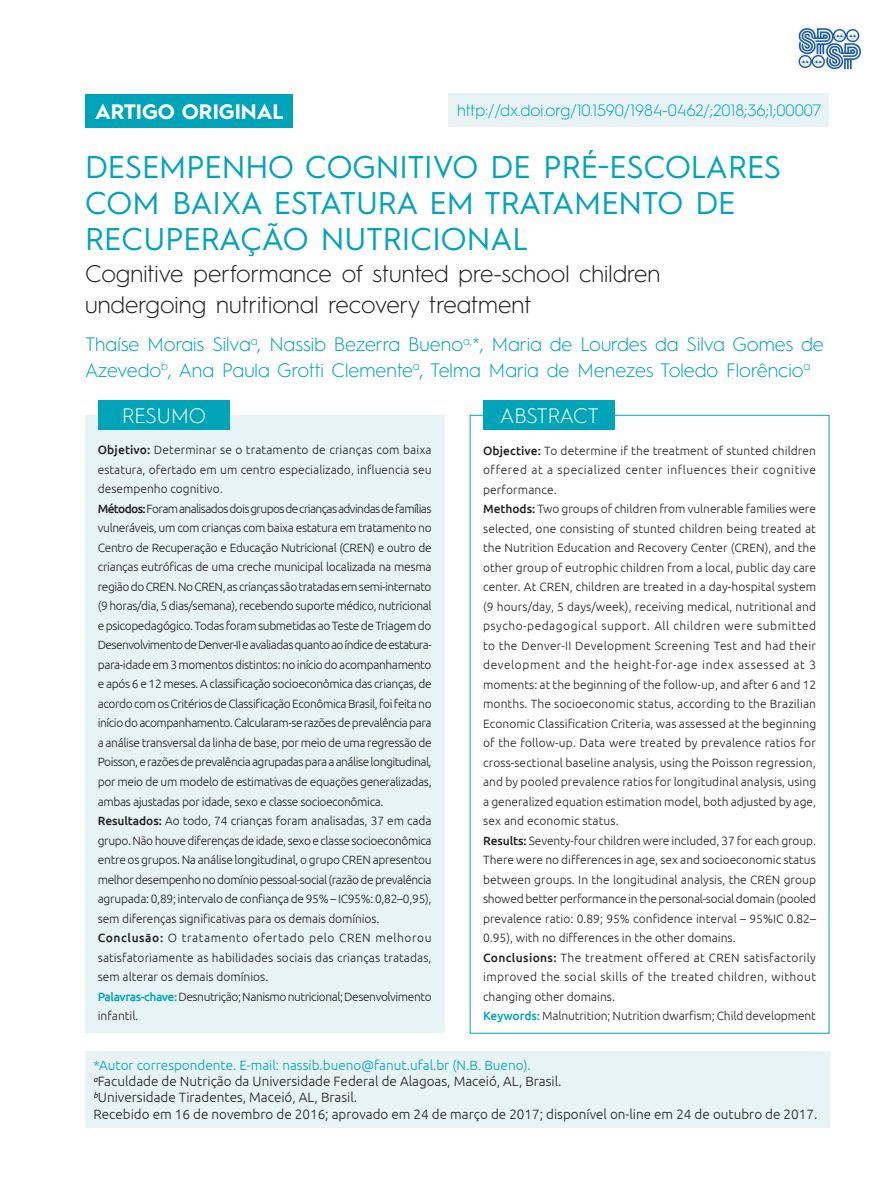
<style>
.page{position:relative;width:893px;height:1191px;background:#fff}
.page>*{position:absolute;margin:0;border:0;box-sizing:border-box;transform-origin:0 0}
.zp_Título_PT{font:31.5px/36px "Hurme Geometric Sans 1";color:#00a4b9}
.zp_Título_IN{font:300 24px/31.5px "Hurme Geometric Sans 1";color:#231f20}
.zp_Resumo_Abstract_t{font:300 21px "Hurme Geometric Sans 1";letter-spacing:-.005em;color:#fff}
.zp_seção{font:700 21px "Hurme Geometric Sans 1";color:#fff}
.zp_Autor{font:300 19.5px/25.5px "Hurme Geometric Sans 1";color:#00a4b9}
.zp_Doi{font:300 16.5px "Hurme Geometric Sans 1";color:#00a4b9}
.zp_Titulações{font:300 13.5px "Ubuntu";color:#231f20}
.zp_Autor_corresponde{font:300 13.5px "Ubuntu";color:#00a4b9}
.zp_Resumo_Abstract{font:300 12px/19.5px "Ubuntu";color:#231f20;text-align:justify}
.zp__Palavras-chave_k{font:300 12px/19.5px "Ubuntu";letter-spacing:-.035em;color:#231f20}
.zp__Palavras-chave_k-2{font:300 12px "Ubuntu";letter-spacing:-.005em;color:#231f20}
.s1{font-weight:500}
.s2{font-weight:500;color:#00a4b9}
</style>
<div class="page">
<div style="left:85px;top:415px;width:359px;height:617px;background:#e7f3f5"></div>
<div style="left:98px;top:400px;width:132px;height:30px;background:#00a4b9"></div>
<div style="left:483px;top:400px;width:132px;height:30px;background:#00a4b9"></div>
<div style="left:85px;top:1051px;width:744px;height:76px;background:#e7f3f5"></div>
<div style="left:85px;top:94px;width:208px;height:33px;background:#00a4b9"></div>
<div style="left:448px;top:94px;width:381px;height:33px;background:#e7f3f5"></div>
<img style="left:798px;top:27px;width:64px;height:43px">
<p class="zp_seção" style="left:95px;top:97px;width:190px">ARTIGO ORIGINAL</p>
<p class="zp_Doi" style="left:457px;top:99px;width:366px">http://dx.doi.org/10.1590/1984-0462/;2018;36;1;00007</p>
<p class="zp_Título_PT" style="left:85px;top:147px;width:698px">DESEMPENHO COGNITIVO DE PRÉ-ESCOLARES<br>COM BAIXA ESTATURA EM TRATAMENTO DE<br>RECUPERAÇÃO NUTRICIONAL</p>
<p class="zp_Título_IN" style="left:85px;top:256px;width:577px">Cognitive performance of stunted pre-school children undergoing nutritional recovery treatment</p>
<p class="zp_Autor" style="left:85px;top:330px;width:740px">Thaíse Morais Silva<sup>a</sup>, Nassib Bezerra Bueno<sup>a,</sup>*, Maria de Lourdes da Silva Gomes de<br>Azevedo<sup>b</sup>, Ana Paula Grotti Clemente<sup>a</sup>, Telma Maria de Menezes Toledo Florêncio<sup>a</sup></p>
<p class="zp_Resumo_Abstract_t" style="left:122px;top:402px;width:85px">RESUMO</p>
<p class="zp_Resumo_Abstract_t" style="left:500px;top:402px;width:100px">ABSTRACT</p>
<p class="zp_Resumo_Abstract" style="left:98px;top:440px;width:335px"><span class="s1">Objetivo:</span> Determinar se o tratamento de crianças com baixa estatura, ofertado em um centro especializado, influencia seu desempenho cognitivo.</p>
<p class="zp_Resumo_Abstract" style="left:98px;top:498px;width:335px"><span class="s1">Métodos:</span> Foram analisados dois grupos de crianças advindas de famílias vulneráveis, um com crianças com baixa estatura em tratamento no Centro de Recuperação e Educação Nutricional (CREN) e outro de crianças eutróficas de uma creche municipal localizada na mesma região do CREN. No CREN, as crianças são tratadas em semi-internato (9 horas/dia, 5 dias/semana), recebendo suporte médico, nutricional e psicopedagógico. Todas foram submetidas ao Teste de Triagem do Desenvolvimento de Denver-II e avaliadas quanto ao índice de estatura&shy;para-idade em 3 momentos distintos: no início do acompanhamento e após 6 e 12 meses. A classificação socioeconômica das crianças, de acordo com os Critérios de Classificação Econômica Brasil, foi feita no início do acompanhamento. Calcularam-se razões de prevalência para a análise transversal da linha de base, por meio de uma regressão de Poisson, e razões de prevalência agrupadas para a análise longitudinal, por meio de um modelo de estimativas de equações generalizadas, ambas ajustadas por idade, sexo e classe socioeconômica.</p>
<p class="zp_Resumo_Abstract" style="left:98px;top:810px;width:335px"><span class="s1">Resultados:</span> Ao todo, 74 crianças foram analisadas, 37 em cada grupo. Não houve diferenças de idade, sexo e classe socioeconômica entre os grupos. Na análise longitudinal, o grupo CREN apresentou melhor desempenho no domínio pessoal-social (razão de prevalência agrupada: 0,89; intervalo de confiança de 95% – IC95%: 0,82–0,95), sem diferenças significativas para os demais domínios.</p>
<p class="zp_Resumo_Abstract" style="left:98px;top:927px;width:335px"><span class="s1">Conclusão:</span> O tratamento ofertado pelo CREN melhorou satisfatoriamente as habilidades sociais das crianças tratadas, sem alterar os demais domínios.</p>
<p class="zp__Palavras-chave_k" style="left:98px;top:986px;width:335px"><span class="s2">Palavras-chave:</span> Desnutrição; Nanismo nutricional; Desenvolvimento infantil.</p>
<p class="zp_Resumo_Abstract" style="left:483px;top:440px;width:334px"><span class="s1">Objective:</span> To determine if the treatment of stunted children offered at a specialized center influences their cognitive performance.</p>
<p class="zp_Resumo_Abstract" style="left:483px;top:499px;width:335px"><span class="s1">Methods:</span> Two groups of children from vulnerable families were selected, one consisting of stunted children being treated at the Nutrition Education and Recovery Center (CREN), and the other group of eutrophic children from a local, public day care center. At CREN, children are treated in a day-hospital system (9 hours/day, 5 days/week), receiving medical, nutritional and psycho-pedagogical support. All children were submitted to the Denver-II Development Screening Test and had their development and the height-for-age index assessed at 3 moments: at the beginning of the follow-up, and after 6 and 12 months. The socioeconomic status, according to the Brazilian Economic Classification Criteria, was assessed at the beginning of the follow-up. Data were treated by prevalence ratios for cross-sectional baseline analysis, using the Poisson regression, and by pooled prevalence ratios for longitudinal analysis, using a generalized equation estimation model, both adjusted by age, sex and economic status.</p>
<p class="zp_Resumo_Abstract" style="left:483px;top:830px;width:335px"><span class="s1">Results:</span> Seventy-four children were included, 37 for each group.<br>There were no differences in age, sex and socioeconomic status between groups. In the longitudinal analysis, the CREN group showed better performance in the personal-social domain (pooled prevalence ratio: 0.89; 95% confidence interval – 95%IC 0.82– 0.95), with no differences in the other domains.</p>
<p class="zp_Resumo_Abstract" style="left:483px;top:947px;width:335px"><span class="s1">Conclusions:</span> The treatment offered at CREN satisfactorily improved the social skills of the treated children, without changing other domains.</p>
<p class="zp__Palavras-chave_k-2" style="left:483px;top:1008px;width:334px"><span class="s2">Keywords:</span> Malnutrition; Nutrition dwarfism; Child development</p>
<p class="zp_Autor_corresponde" style="left:94px;top:1057px;width:439px">*Autor correspondente. E-mail: nassib.bueno@fanut.ufal.br (N.B. Bueno).</p>
<p class="zp_Titulações" style="left:94px;top:1073px;width:470px"><sup>a</sup>Faculdade de Nutrição da Universidade Federal de Alagoas, Maceió, AL, Brasil.</p>
<p class="zp_Titulações" style="left:94px;top:1089px;width:265px"><sup>b</sup>Universidade Tiradentes, Maceió, AL, Brasil.</p>
<p class="zp_Titulações" style="left:94px;top:1105px;width:725px">Recebido em 16 de novembro de 2016; aprovado em 24 de março de 2017; disponível on-line em 24 de outubro de 2017.</p>
</div>
